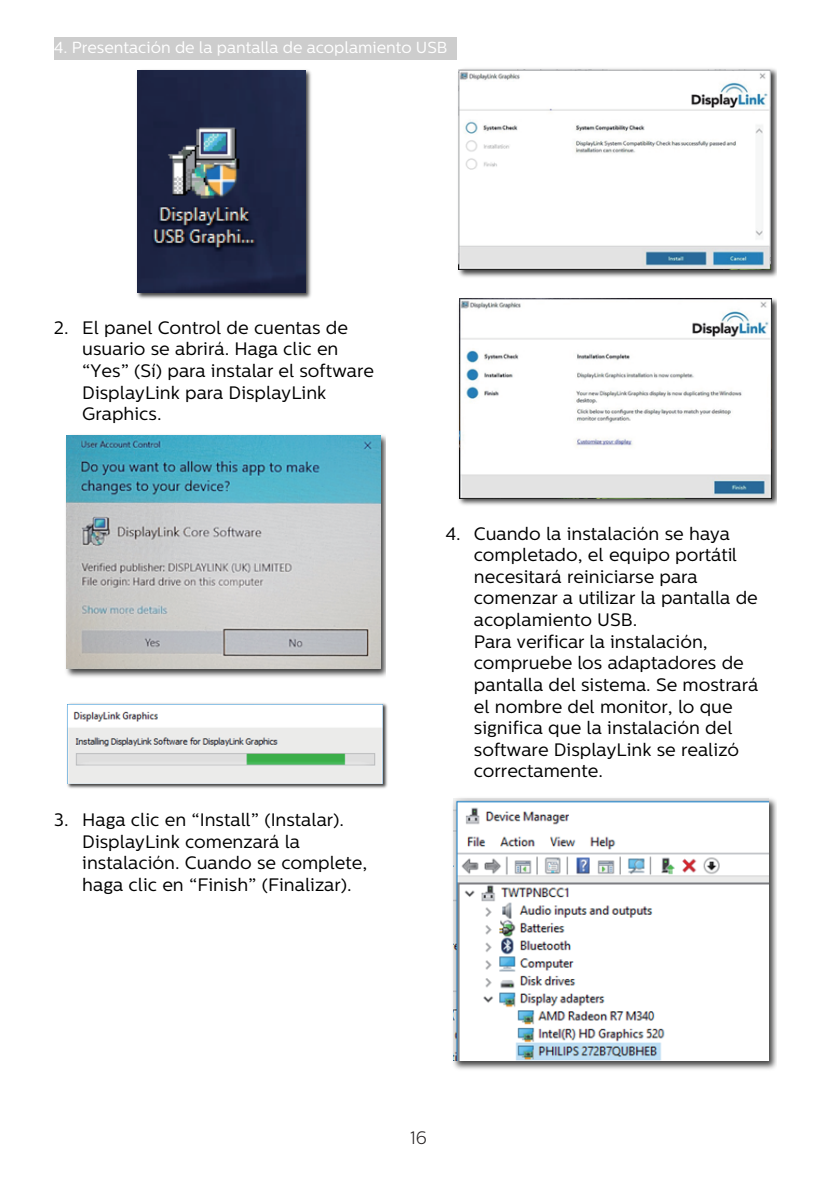
<style>
.page{position:relative;width:840px;height:1191px;background:#fff}
.page>*{position:absolute;margin:0;border:0;box-sizing:border-box;transform-origin:0 0}
.t1{font:18px/21.6px "Centrale Sans";color:#000}
.t2{font:300 18px "Centrale Sans";color:#231f20}
.t3{font:16px "Centrale Sans";color:#fff}
</style>
<div class="page">
<div style="left:54px;top:37px;width:402px;height:23px;background:#cdcdcd"></div>
<img style="left:137px;top:70px;width:174px;height:229px">
<img style="left:137px;top:70px;width:168px;height:223px">
<img style="left:66px;top:435px;width:319px;height:242px">
<img style="left:67px;top:435px;width:313px;height:234px">
<img style="left:67px;top:703px;width:321px;height:86px">
<img style="left:68px;top:704px;width:314px;height:79px">
<img style="left:458px;top:68px;width:318px;height:209px">
<img style="left:458px;top:70px;width:312px;height:199px">
<img style="left:458px;top:298px;width:317px;height:207px">
<img style="left:459px;top:299px;width:312px;height:199px">
<img style="left:453px;top:798px;width:322px;height:272px">
<img style="left:453px;top:798px;width:315px;height:263px">
<p class="t3" style="left:54px;top:38px;width:395px">4. Presentación de la pantalla de acoplamiento USB</p>
<p class="t1" style="left:82px;top:317px;width:293px;text-indent:-28px">2. El panel Control de cuentas de usuario se abrirá. Haga clic en “Yes” (Sí) para instalar el software<br>DisplayLink para DisplayLink<br>Graphics.</p>
<p class="t1" style="left:82px;top:809px;width:286px;text-indent:-28px">3. Haga clic en “Install” (Instalar).<br>DisplayLink comenzará la instalación. Cuando se complete, haga clic en “Finish” (Finalizar).</p>
<p class="t1" style="left:473px;top:523px;width:286px;text-indent:-28px">4. Cuando la instalación se haya completado, el equipo portátil necesitará reiniciarse para comenzar a utilizar la pantalla de acoplamiento USB.<br>Para verificar la instalación, compruebe los adaptadores de pantalla del sistema. Se mostrará el nombre del monitor, lo que significa que la instalación del software DisplayLink se realizó correctamente.</p>
<p class="t2" style="left:410px;top:1127px;width:18px">16</p>
</div>
